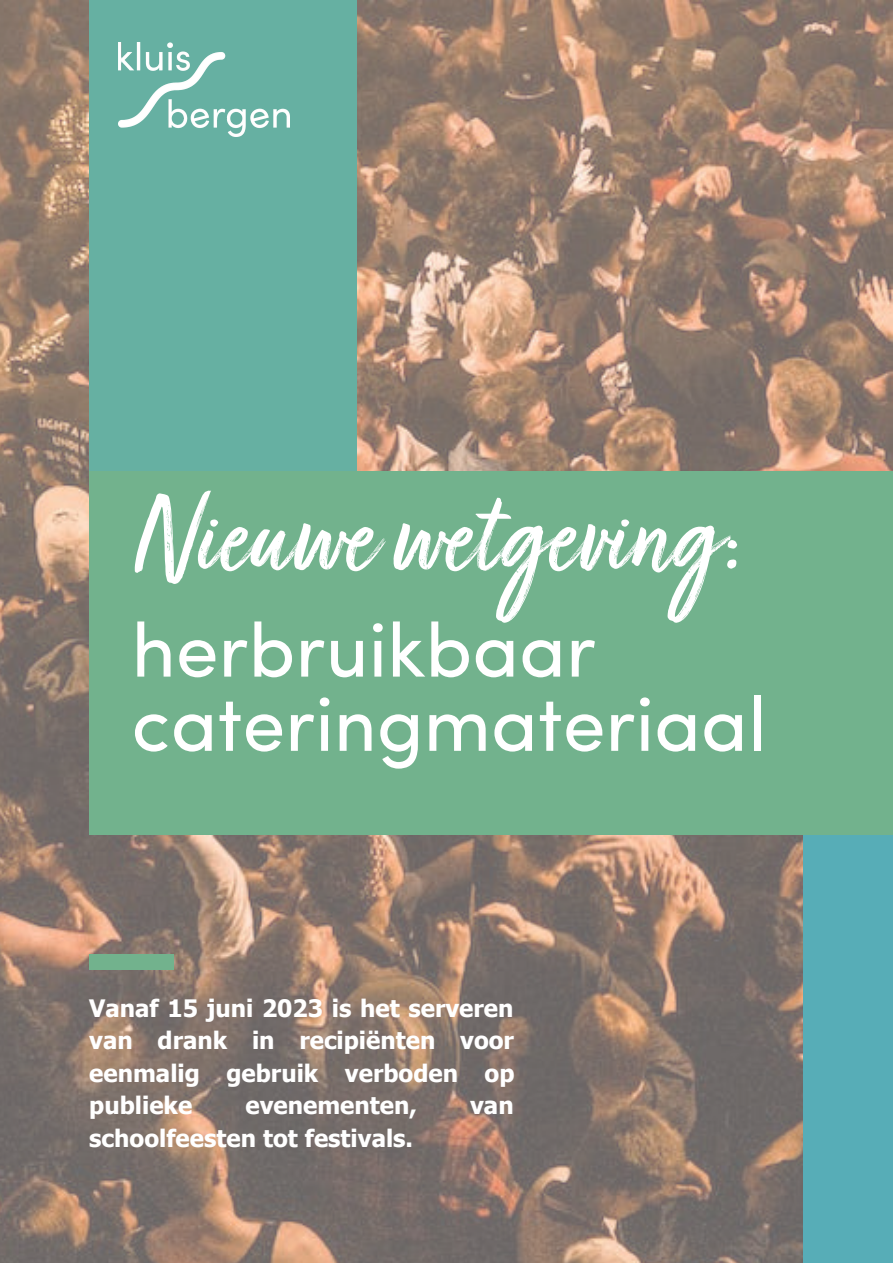
<style>
.page{position:relative;width:893px;height:1264px;background:#fff}
.page>*{position:absolute;margin:0;border:0;box-sizing:border-box;transform-origin:0 0}
.t1{font:125.85px "Turbinado Dry";color:#fff}
.t2{font:76.5px/74.2px "Sofia Pro";color:#fff}
.t3{font:700 24px/32.5px "Tahoma";color:#fff;text-align:justify}
</style>
<div class="page">
<img style="left:0;top:0;width:892px;height:1262px">
<div style="left:89px;top:0;width:268px;height:502px;background:#66b0a2"></div>
<div style="left:803px;top:720px;width:89px;height:542px;background:#57adb7"></div>
<div style="left:89px;top:471px;width:803px;height:363px;background:#72b28d"></div>
<div style="left:89px;top:953px;width:85px;height:16px;background:#72b28d"></div>
<img style="left:119px;top:43px;width:170px;height:93px">
<p class="t1" style="left:131px;top:495px;width:613px">Nieuwe wetgeving:</p>
<p class="t2" style="left:131px;top:620px;width:636px">herbruikbaar cateringmateriaal</p>
<p class="t3" style="left:89px;top:990px;width:426px">Vanaf 15 juni 2023 is het serveren van drank in recipiënten voor eenmalig gebruik verboden op publieke</p>
<p class="t3" style="left:245px;top:1088px;width:173px">evenementen,</p>
<p class="t3" style="left:470px;top:1088px;width:45px">van</p>
<p class="t3" style="left:89px;top:1121px;width:325px">schoolfeesten tot festivals.</p>
</div>
